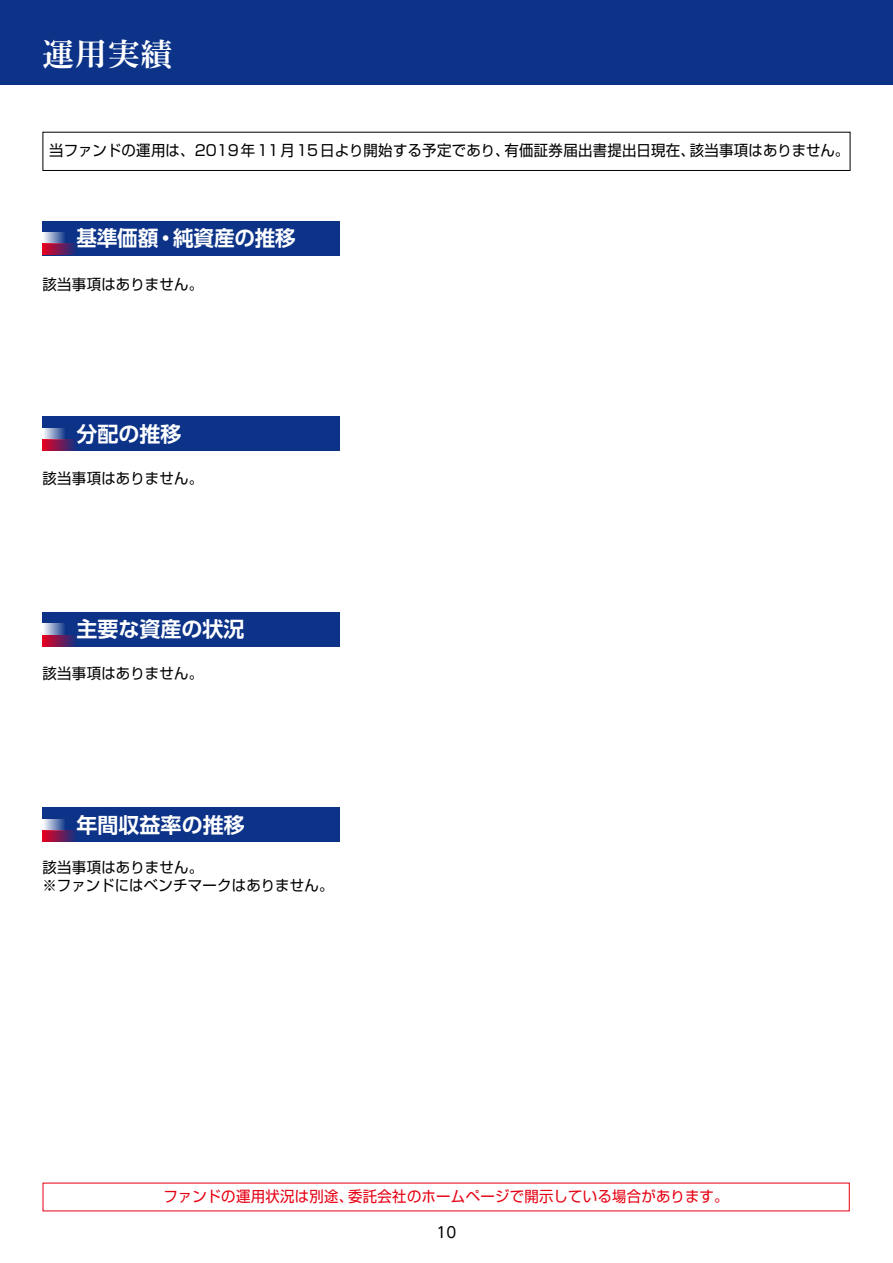
<style>
.page{position:relative;width:893px;height:1263px;background:#fff}
.page>*{position:absolute;margin:0;border:0;box-sizing:border-box;transform-origin:0 0}
.t1{font:31.5px "Shuei Min Pro B";color:#fff}
.t2{font:700 21px "UD Shin Go Pro De";color:#fff}
.t3{font:15px/18px "Shin Go Pro";letter-spacing:.015em;color:#000;scale:.96 1}
.t4{font:15px "Shin Go Pro";letter-spacing:.02em;color:#e60012;scale:.96 1}
.t5{font:15px "UD Shin Go Pro";color:#000}
</style>
<div class="page">
<div style="left:0;top:0;width:893px;height:85px;background:#0c3388"></div>
<div style="left:43px;top:132px;width:807px;height:39px;border:1px solid #000"></div>
<div style="left:43px;top:221px;width:297px;height:34px;background:#0c3388"></div>
<svg style="left:43px;top:232px;width:22px;height:12px"></svg>
<svg style="left:43px;top:244px;width:33px;height:11px"></svg>
<div style="left:43px;top:417px;width:297px;height:34px;background:#0c3388"></div>
<svg style="left:43px;top:428px;width:22px;height:11px"></svg>
<svg style="left:43px;top:439px;width:33px;height:12px"></svg>
<div style="left:43px;top:612px;width:297px;height:34px;background:#0c3388"></div>
<svg style="left:43px;top:624px;width:22px;height:11px"></svg>
<svg style="left:43px;top:635px;width:33px;height:11px"></svg>
<div style="left:43px;top:808px;width:297px;height:34px;background:#0c3388"></div>
<svg style="left:43px;top:819px;width:22px;height:12px"></svg>
<svg style="left:43px;top:831px;width:33px;height:11px"></svg>
<h1 class="t1" style="left:43px;top:31px;width:131px">運用実績</h1>
<p class="t3" style="left:49px;top:140px;width:835px">当ファンドの運用は、2019年11月15日より開始する予定であり、有価証券届出書提出日現在、該当事項はありません。</p>
<h2 class="t2" style="left:77px;top:221px;width:221px">基準価額・純資産の推移</h2>
<p class="t3" style="left:43px;top:273px;width:169px">該当事項はありません。</p>
<h2 class="t2" style="left:77px;top:416px;width:107px">分配の推移</h2>
<p class="t3" style="left:43px;top:468px;width:169px">該当事項はありません。</p>
<h2 class="t2" style="left:77px;top:612px;width:170px">主要な資産の状況</h2>
<p class="t3" style="left:43px;top:662px;width:169px">該当事項はありません。</p>
<h2 class="t2" style="left:77px;top:808px;width:170px">年間収益率の推移</h2>
<p class="t3" style="left:42px;top:857px;width:305px">該当事項はありません。<br>※ファンドにはベンチマークはありません。</p>
<p class="t4" style="left:163px;top:1184px;width:590px">ファンドの運用状況は別途、委託会社のホームページで開示している場合があります。</p>
<p class="t5" style="left:437px;top:1220px;width:21px">10</p>
</div>
